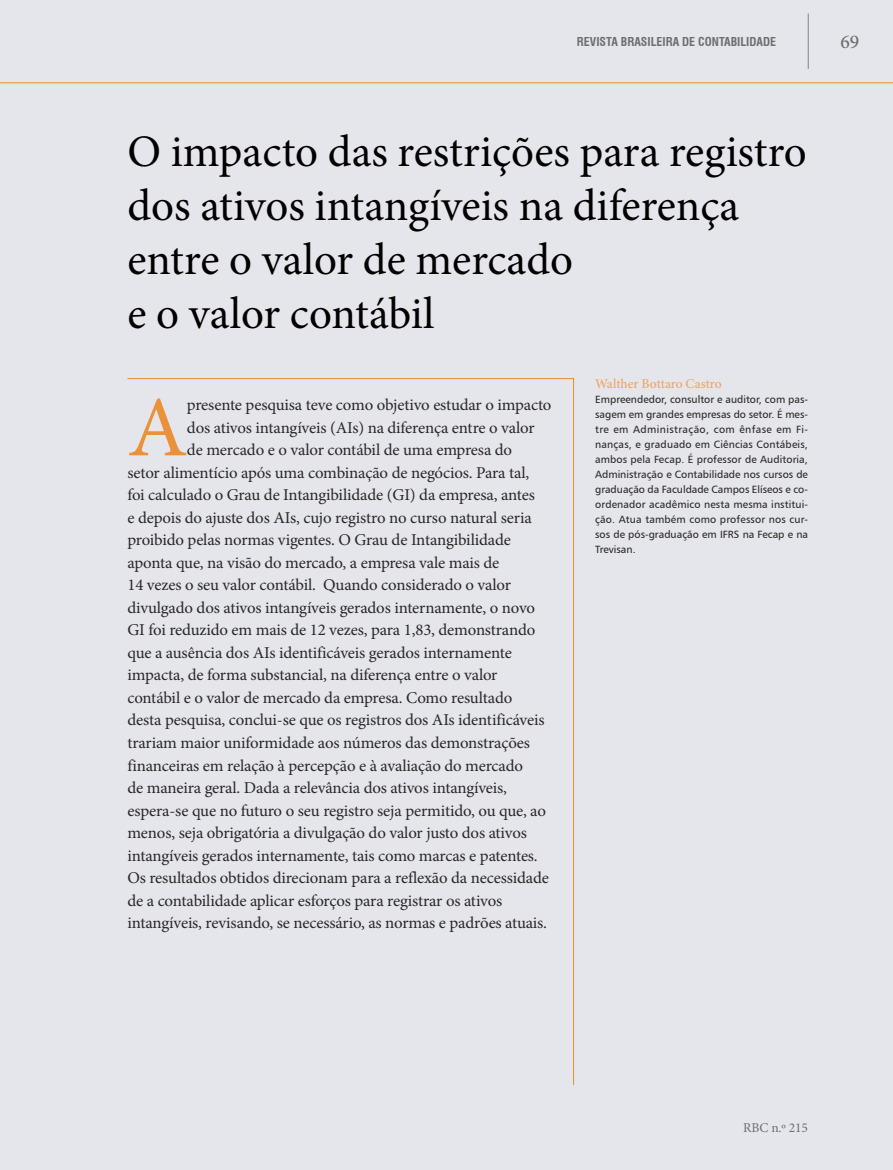
<style>
.page{position:relative;width:893px;height:1170px;background:#fff}
.page>*{position:absolute;margin:0;border:0;box-sizing:border-box;transform-origin:0 0}
.ABRE_resumo{font:85.8px "Minion Pro";color:#eb9139}
.ABRE_titulo{font:45px/54px "Minion Pro";color:#000}
.t1{font:500 19.5px "Minion Pro";color:#6d6e70}
.ABRE_resumo-2{font:16.5px "Minion Pro";letter-spacing:-.01em;color:#282828}
.ABRE_autor_nome{font:500 13.5px "Minion Pro";letter-spacing:-.005em;color:#efa560}
.t2{font:13.5px "Minion Pro";letter-spacing:-.01em;color:#6d6e70}
.t3{font:700 condensed 12px "Swiss 721 BT";color:#6d6e70}
.ABRE_autor_texto{font:10.5px/15px "Humanist 777 BT Roman B";color:#282828;text-align:justify}
</style>
<div class="page">
<div style="left:0;top:0;width:893px;height:1169px;background:#e5e5ec"></div>
<svg style="left:127px;top:378px;width:447px;height:707px"></svg>
<hr style="left:808px;top:14px;width:1px;height:55px;background:#808184">
<hr style="left:0;top:82px;width:893px;height:1px;background:#ea8c30">
<p class="t3" style="left:577px;top:34px;width:201px">REVISTA BRASILEIRA DE CONTABILIDADE</p>
<p class="t1" style="left:840px;top:29px;width:20px">69</p>
<p class="ABRE_titulo" style="left:127px;top:125px;width:681px">O impacto das restrições para registro dos ativos intangíveis na diferença entre o valor de mercado</p>
<p class="ABRE_titulo" style="left:127px;top:287px;width:309px">e o valor contábil</p>
<p class="ABRE_resumo" style="left:127px;top:370px;width:62px">A</p>
<p class="ABRE_resumo-2" style="left:187px;top:394px;width:366px">presente pesquisa teve como objetivo estudar o impacto</p>
<p class="ABRE_resumo-2" style="left:187px;top:416px;width:349px">dos ativos intangíveis (AIs) na diferença entre o valor</p>
<p class="ABRE_resumo-2" style="left:187px;top:439px;width:327px">de mercado e o valor contábil de uma empresa do</p>
<p class="ABRE_resumo-2" style="left:127px;top:461px;width:403px">setor alimentício após uma combinação de negócios. Para tal,</p>
<p class="ABRE_resumo-2" style="left:127px;top:484px;width:409px">foi calculado o Grau de Intangibilidade (GI) da empresa, antes</p>
<p class="ABRE_resumo-2" style="left:127px;top:506px;width:406px">e depois do ajuste dos AIs, cujo registro no curso natural seria</p>
<p class="ABRE_resumo-2" style="left:127px;top:529px;width:385px">proibido pelas normas vigentes. O Grau de Intangibilidade</p>
<p class="ABRE_resumo-2" style="left:127px;top:551px;width:373px">aponta que, na visão do mercado, a empresa vale mais de</p>
<p class="ABRE_resumo-2" style="left:127px;top:574px;width:385px">14 vezes o seu valor contábil. Quando considerado o valor</p>
<p class="ABRE_resumo-2" style="left:127px;top:596px;width:409px">divulgado dos ativos intangíveis gerados internamente, o novo</p>
<p class="ABRE_resumo-2" style="left:127px;top:619px;width:409px">GI foi reduzido em mais de 12 vezes, para 1,83, demonstrando</p>
<p class="ABRE_resumo-2" style="left:127px;top:641px;width:386px">que a ausência dos AIs identificáveis gerados internamente</p>
<p class="ABRE_resumo-2" style="left:127px;top:664px;width:372px">impacta, de forma substancial, na diferença entre o valor</p>
<p class="ABRE_resumo-2" style="left:127px;top:686px;width:386px">contábil e o valor de mercado da empresa. Como resultado</p>
<p class="ABRE_resumo-2" style="left:127px;top:709px;width:419px">desta pesquisa, conclui-se que os registros dos AIs identificáveis</p>
<p class="ABRE_resumo-2" style="left:127px;top:731px;width:404px">trariam maior uniformidade aos números das demonstrações</p>
<p class="ABRE_resumo-2" style="left:127px;top:754px;width:397px">financeiras em relação à percepção e à avaliação do mercado</p>
<p class="ABRE_resumo-2" style="left:127px;top:776px;width:381px">de maneira geral. Dada a relevância dos ativos intangíveis,</p>
<p class="ABRE_resumo-2" style="left:127px;top:799px;width:420px">espera-se que no futuro o seu registro seja permitido, ou que, ao</p>
<p class="ABRE_resumo-2" style="left:127px;top:821px;width:401px">menos, seja obrigatória a divulgação do valor justo dos ativos</p>
<p class="ABRE_resumo-2" style="left:127px;top:844px;width:412px">intangíveis gerados internamente, tais como marcas e patentes.</p>
<p class="ABRE_resumo-2" style="left:127px;top:866px;width:423px">Os resultados obtidos direcionam para a reflexão da necessidade</p>
<p class="ABRE_resumo-2" style="left:127px;top:889px;width:376px">de a contabilidade aplicar esforços para registrar os ativos</p>
<p class="ABRE_resumo-2" style="left:127px;top:911px;width:421px">intangíveis, revisando, se necessário, as normas e padrões atuais.</p>
<p class="ABRE_autor_nome" style="left:595px;top:374px;width:128px">Walther Bottaro Castro</p>
<p class="ABRE_autor_texto" style="left:595px;top:391px;width:214px">Empreendedor, consultor e auditor, com pas&shy;sagem em grandes empresas do setor. É mes&shy;tre em Administração, com ênfase em Fi&shy;nanças, e graduado em Ciências Contábeis, ambos pela Fecap. É professor de Auditoria, Administração e Contabilidade nos cursos de graduação da Faculdade Campos Elíseos e co&shy;ordenador acadêmico nesta mesma institui&shy;ção. Atua também como professor nos cur&shy;sos de pós-graduação em IFRS na Fecap e na Trevisan.</p>
<p class="t2" style="left:743px;top:1118px;width:66px">RBC n.º 215</p>
</div>
